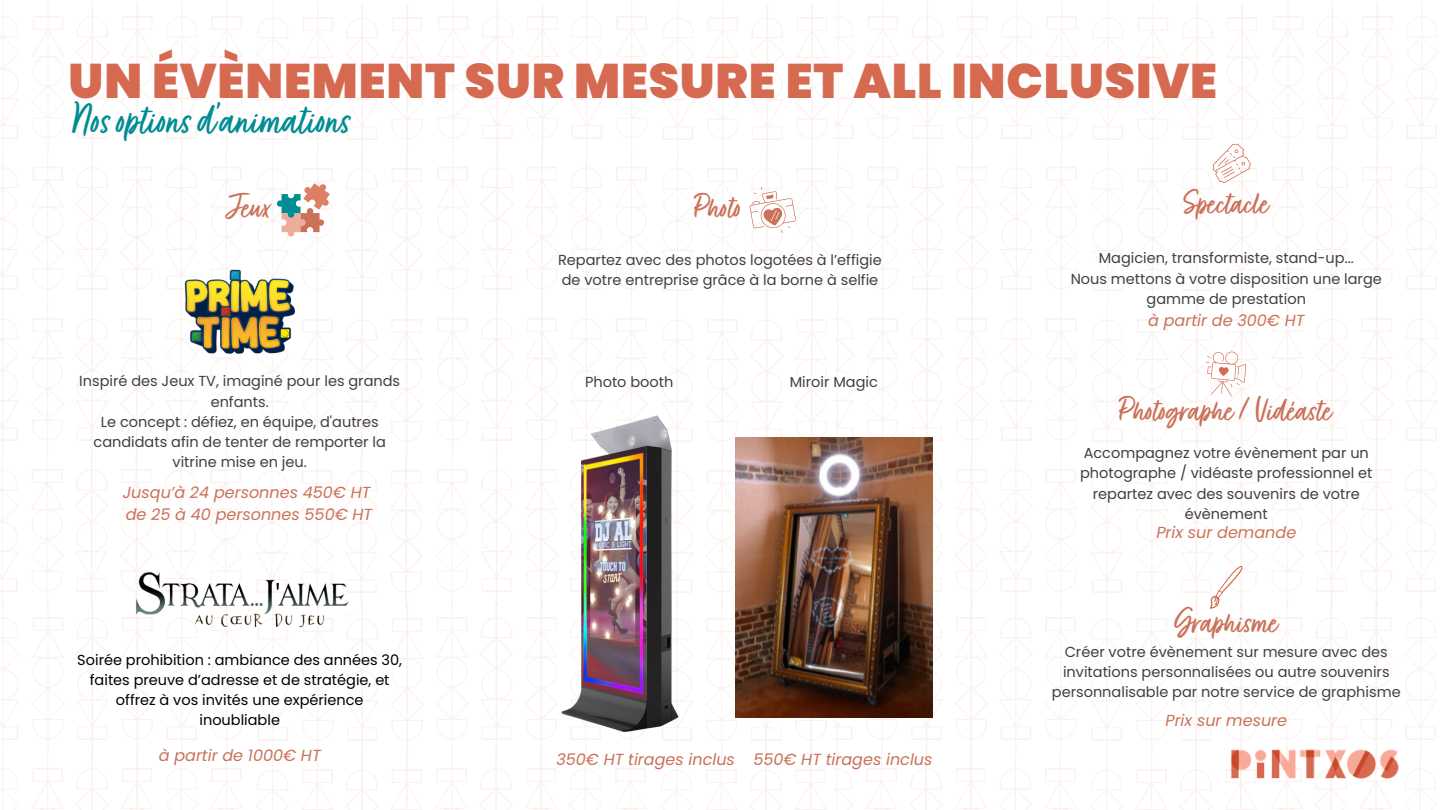
<style>
.page{position:relative;width:1440px;height:810px;background:#fff}
.page>*{position:absolute;margin:0;border:0;box-sizing:border-box;transform-origin:0 0}
.t1{font:50px "Fave Script";color:#008c93}
.t2{font:900 48.5px "Poppins";letter-spacing:.015em;color:#d56a50}
.t3{font:38.4px "Fave Script";color:#ca7158}
.t4{font:italic 16px "Poppins";color:#ca7158}
.t5{font:14.5px/20.2px "Poppins";color:#404040;text-align:center}
.t6{font:14.5px/20.2px "Poppins";color:#000;text-align:center}
</style>
<div class="page">
<img style="left:835px;top:2px;width:603px;height:600px">
<img style="left:0;top:602px;width:1437px;height:208px">
<img style="left:0;top:2px;width:833px;height:605px">
<img style="left:1194px;top:742px;width:243px;height:68px">
<img style="left:184px;top:269px;width:111px;height:86px">
<svg style="left:750px;top:187px;width:46px;height:46px"></svg>
<img style="left:502px;top:405px;width:232px;height:346px">
<img style="left:735px;top:438px;width:197px;height:280px">
<svg style="left:1210px;top:566px;width:33px;height:43px"></svg>
<svg style="left:277px;top:183px;width:53px;height:53px"></svg>
<svg style="left:1213px;top:144px;width:38px;height:39px"></svg>
<img style="left:123px;top:560px;width:229px;height:72px">
<svg style="left:1206px;top:351px;width:40px;height:45px"></svg>
<p class="t2" style="left:69px;top:47px;width:1150px">UN ÉVÈNEMENT SUR MESURE ET ALL INCLUSIVE</p>
<p class="t1" style="left:74px;top:98px;width:279px">Nos optionsd’animations</p>
<p class="t3" style="left:227px;top:190px;width:45px">Jeux</p>
<p class="t5" style="left:79px;top:371px;width:323px">Inspiré des Jeux TV, imaginé pour les grands enfants.</p>
<p class="t5" style="left:94px;top:412px;width:294px">Le concept : défiez, en équipe, d'autres candidats afin de tenter de remporter la vitrine mise en jeu.</p>
<p class="t4" style="left:123px;top:481px;width:249px">Jusqu’à 24 personnes 450€ HT</p>
<p class="t4" style="left:126px;top:503px;width:248px">de 25 à 40 personnes 550€ HT</p>
<p class="t6" style="left:77px;top:649px;width:326px">Soirée prohibition : ambiance des années 30, faites preuve d’adresse et de stratégie, et offrez à vos invités une expérience inoubliable</p>
<p class="t3" style="left:695px;top:190px;width:48px">Photo</p>
<p class="t5" style="left:558px;top:249px;width:325px">Repartez avec des photos logotées à l’effigie</p>
<p class="t5" style="left:562px;top:270px;width:318px">de votre entreprise grâce à la borne à selfie</p>
<p class="t5" style="left:585px;top:371px;width:90px">Photo booth</p>
<p class="t5" style="left:790px;top:371px;width:90px">Miroir Magic</p>
<p class="t4" style="left:159px;top:745px;width:163px">à partir de 1000€ HT</p>
<p class="t4" style="left:556px;top:748px;width:180px">350€ HT tirages inclus</p>
<p class="t4" style="left:753px;top:748px;width:181px">550€ HT tirages inclus</p>
<p class="t3" style="left:1183px;top:186px;width:88px">Spectacle</p>
<p class="t5" style="left:1099px;top:248px;width:257px">Magicien, transformiste, stand-up...</p>
<p class="t5" style="left:1071px;top:268px;width:313px">Nous mettons à votre disposition une large gamme de prestation</p>
<p class="t4" style="left:1148px;top:309px;width:158px">à partir de 300€ HT</p>
<p class="t3" style="left:1120px;top:393px;width:214px">Photographe/Vidéaste</p>
<p class="t5" style="left:1080px;top:443px;width:294px">Accompagnez votre évènement par un photographe / vidéaste professionnel et repartez avec des souvenirs de votre évènement</p>
<p class="t4" style="left:1156px;top:521px;width:141px">Prix sur demande</p>
<p class="t3" style="left:1174px;top:606px;width:106px">Graphisme</p>
<p class="t5" style="left:1052px;top:641px;width:350px">Créer votre évènement sur mesure avec des invitations personnalisées ou autre souvenirs personnalisable par notre service de graphisme</p>
<p class="t4" style="left:1165px;top:709px;width:123px">Prix sur mesure</p>
</div>
